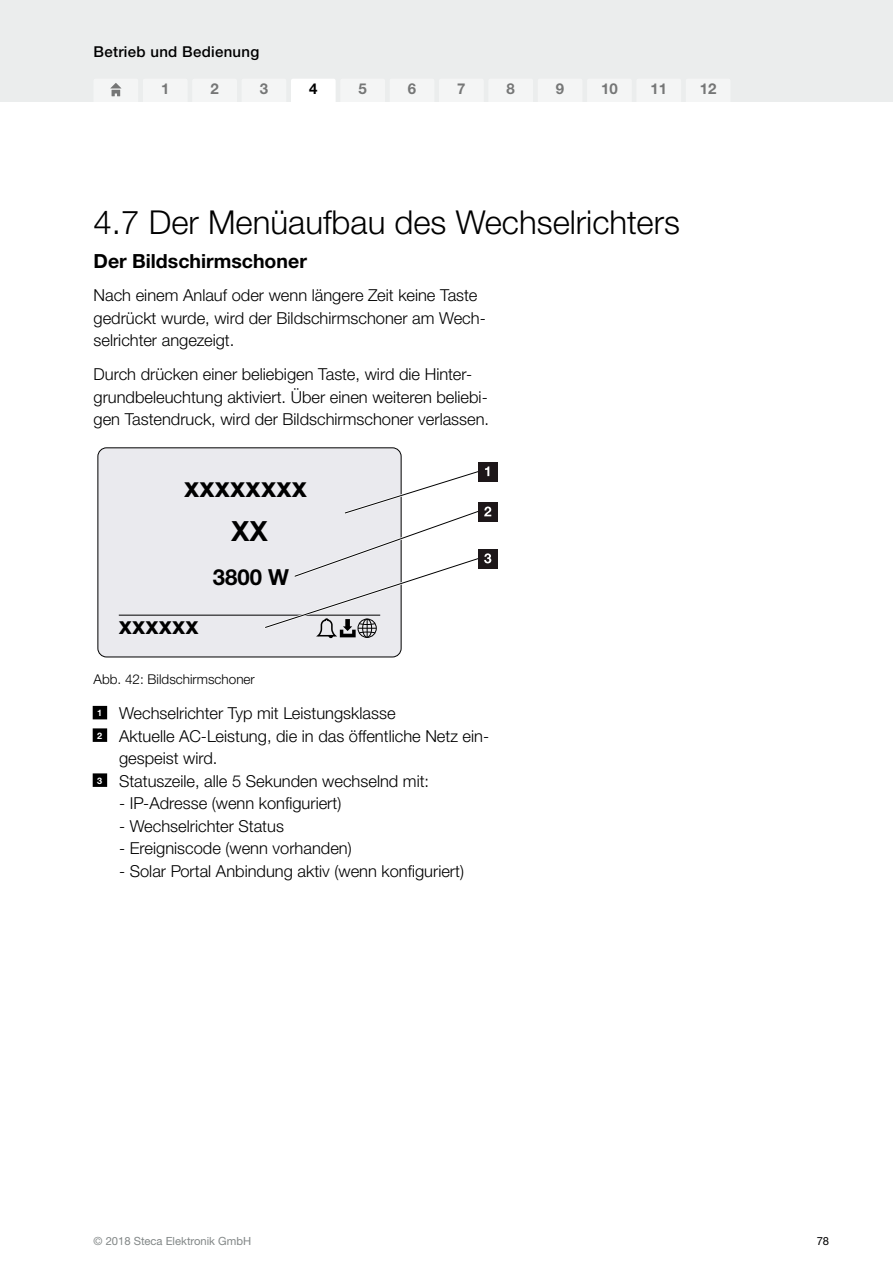
<style>
.page{position:relative;width:893px;height:1263px;background:#fff}
.page>*{position:absolute;margin:0;border:0;box-sizing:border-box;transform-origin:0 0}
.t1{font:300 33px "Helvetica Neue LTW1 G";color:#000}
.t2{font:700 27.6px/44.2px "Arial";color:#000;text-align:center}
.t3{font:700 24px "Arial";color:#000}
.t4{font:700 22.2px "Helvetica Neue LTW1 G";color:#000}
.t5{font:700 19.5px "Helvetica Neue LTW1 G";color:#000}
.Copy{font:300 16.5px/22.5px "Helvetica Neue LTW1 G";color:#000}
.t6{font:500 15px "Helvetica Neue LTW1 G";letter-spacing:.02em;color:#000}
.t7{font:700 15px "Helvetica Neue LTW1 G";color:#000}
.t8{font:300 13.5px "Helvetica Neue LTW1 G";color:#000}
.t9{font:11.25px "Helvetica Neue LTW1 G";color:#828787}
.t10{font:11.25px "Helvetica Neue LTW1 G";color:#000}
</style>
<div class="page">
<div style="left:0;top:0;width:893px;height:102px;background:#ebeded"></div>
<div style="left:94px;top:79px;width:44px;height:36px;background:#f4f5f5;border-radius:2px"></div>
<svg style="left:110px;top:83px;width:11px;height:13px"></svg>
<div style="left:192px;top:79px;width:45px;height:36px;background:#f4f5f5;border-radius:2px"></div>
<div style="left:242px;top:79px;width:44px;height:36px;background:#f4f5f5;border-radius:2px"></div>
<div style="left:291px;top:79px;width:45px;height:36px;background:#fff;border-radius:2px"></div>
<div style="left:340px;top:79px;width:45px;height:36px;background:#f4f5f5;border-radius:2px"></div>
<div style="left:390px;top:79px;width:44px;height:36px;background:#f4f5f5;border-radius:2px"></div>
<div style="left:439px;top:79px;width:45px;height:36px;background:#f4f5f5;border-radius:2px"></div>
<div style="left:488px;top:79px;width:45px;height:36px;background:#f4f5f5;border-radius:2px"></div>
<div style="left:538px;top:79px;width:44px;height:36px;background:#f4f5f5;border-radius:2px"></div>
<div style="left:587px;top:79px;width:45px;height:36px;background:#f4f5f5;border-radius:2px"></div>
<div style="left:636px;top:79px;width:45px;height:36px;background:#f4f5f5;border-radius:2px"></div>
<div style="left:686px;top:79px;width:44px;height:36px;background:#f4f5f5;border-radius:2px"></div>
<div style="left:143px;top:79px;width:45px;height:36px;background:#f4f5f5;border-radius:2px"></div>
<div style="left:93px;top:706px;width:14px;height:13px;background:#000"></div>
<div style="left:93px;top:728px;width:14px;height:14px;background:#000"></div>
<div style="left:93px;top:773px;width:14px;height:14px;background:#000"></div>
<div style="left:98px;top:448px;width:303px;height:209px;background:#eaeaee;border-radius:9px"></div>
<div style="left:97px;top:447px;width:304px;height:210px;border:1px solid #000;border-radius:9px"></div>
<hr style="left:119px;top:615px;width:261px;height:1px;background:#000">
<div style="left:478px;top:462px;width:19px;height:19px;background:#1d1719"></div>
<div style="left:478px;top:502px;width:19px;height:19px;background:#1d1719"></div>
<div style="left:478px;top:549px;width:19px;height:19px;background:#1d1719"></div>
<svg style="left:262px;top:466px;width:229px;height:173px"></svg>
<p class="t6" style="left:94px;top:43px;width:167px">Betrieb und Bedienung</p>
<p class="t7" style="left:161px;top:79px;width:10px">1</p>
<p class="t7" style="left:210px;top:79px;width:10px">2</p>
<p class="t7" style="left:260px;top:79px;width:10px">3</p>
<p class="t7" style="left:309px;top:79px;width:10px">4</p>
<p class="t7" style="left:358px;top:79px;width:10px">5</p>
<p class="t7" style="left:408px;top:79px;width:10px">6</p>
<p class="t7" style="left:457px;top:79px;width:10px">7</p>
<p class="t7" style="left:507px;top:79px;width:10px">8</p>
<p class="t7" style="left:556px;top:79px;width:10px">9</p>
<p class="t7" style="left:601px;top:79px;width:18px">10</p>
<p class="t7" style="left:650px;top:79px;width:18px">11</p>
<p class="t7" style="left:700px;top:79px;width:18px">12</p>
<p class="t1" style="left:94px;top:202px;width:588px">4.7 Der Menüaufbau des Wechselrichters</p>
<h3 class="t5" style="left:94px;top:249px;width:215px">Der Bildschirmschoner</h3>
<p class="Copy" style="left:94px;top:284px;width:394px">Nach einem Anlauf oder wenn längere Zeit keine Taste gedrückt wurde, wird der Bildschirmschoner am Wech&shy;selrichter angezeigt.</p>
<p class="Copy" style="left:94px;top:363px;width:397px">Durch drücken einer beliebigen Taste, wird die Hinter&shy;grundbeleuchtung aktiviert. Über einen weiteren beliebi&shy;gen Tastendruck, wird der Bildschirmschoner verlassen.</p>
<p class="t2" style="left:184px;top:465px;width:125px">xxxxxxxx<br>XX</p>
<p class="t3" style="left:119px;top:608px;width:81px">xxxxxx</p>
<p class="t4" style="left:213px;top:564px;width:78px">3800 W</p>
<p class="t8" style="left:94px;top:671px;width:163px">Abb. 42: Bildschirmschoner</p>
<p class="Copy" style="left:97px;top:702px;width:300px"><sup>1</sup> Wechselrichter Typ mit Leistungsklasse</p>
<p class="Copy" style="left:119px;top:724px;width:372px;text-indent:-22px"><sup>2</sup> Aktuelle AC-Leistung, die in das öffentliche Netz ein&shy;gespeist wird.</p>
<p class="Copy" style="left:97px;top:769px;width:334px"><sup>3</sup> Statuszeile, alle 5 Sekunden wechselnd mit:</p>
<p class="Copy" style="left:119px;top:792px;width:224px">- IP-Adresse (wenn konfiguriert)</p>
<p class="Copy" style="left:119px;top:814px;width:166px">- Wechselrichter Status</p>
<p class="Copy" style="left:119px;top:837px;width:234px">- Ereigniscode (wenn vorhanden)</p>
<p class="Copy" style="left:119px;top:859px;width:346px">- Solar Portal Anbindung aktiv (wenn konfiguriert)</p>
<p class="t9" style="left:94px;top:1234px;width:159px">© 2018 Steca Elektronik GmbH</p>
<p class="t10" style="left:817px;top:1234px;width:14px">78</p>
</div>
